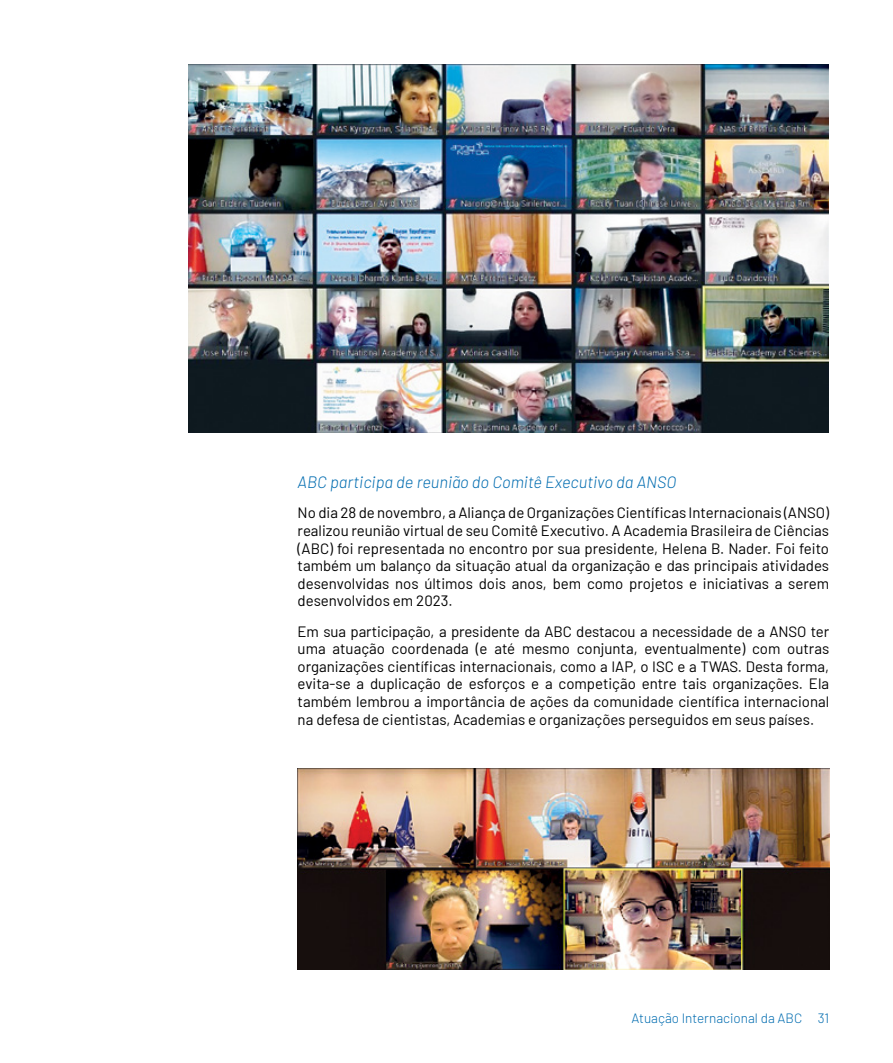
<style>
.page{position:relative;width:893px;height:1063px;background:#fff}
.page>*{position:absolute;margin:0;border:0;box-sizing:border-box;transform-origin:0 0}
.t1{font:italic 300 16.5px "Barlow";color:#006cb0}
.t2{font:15px/17.5px "Barlow";color:#000;text-align:justify}
.t3{font:300 13.5px "Barlow";color:#006cb0}
</style>
<div class="page">
<img style="left:189px;top:65px;width:640px;height:368px">
<img style="left:298px;top:768px;width:531px;height:202px">
<p class="t1" style="left:298px;top:470px;width:380px">ABC participa de reunião do Comitê Executivo da ANSO</p>
<p class="t2" style="left:298px;top:503px;width:533px">No dia 28 de novembro, a Aliança de Organizações Científicas Internacionais (ANSO) realizou reunião virtual de seu Comitê Executivo. A Academia Brasileira de Ciências (ABC) foi representada no encontro por sua presidente, Helena B. Nader. Foi feito também um balanço da situação atual da organização e das principais atividades desenvolvidas nos últimos dois anos, bem como projetos e iniciativas a serem desenvolvidos em 2023.</p>
<p class="t2" style="left:298px;top:621px;width:533px">Em sua participação, a presidente da ABC destacou a necessidade de a ANSO ter uma atuação coordenada (e até mesmo conjunta, eventualmente) com outras organizações científicas internacionais, como a IAP, o ISC e a TWAS. Desta forma, evita-se a duplicação de esforços e a competição entre tais organizações. Ela também lembrou a importância de ações da comunidade científica internacional na defesa de cientistas, Academias e organizações perseguidos em seus países.</p>
<p class="t3" style="left:631px;top:1008px;width:199px">Atuação Internacional da ABC 31</p>
</div>
